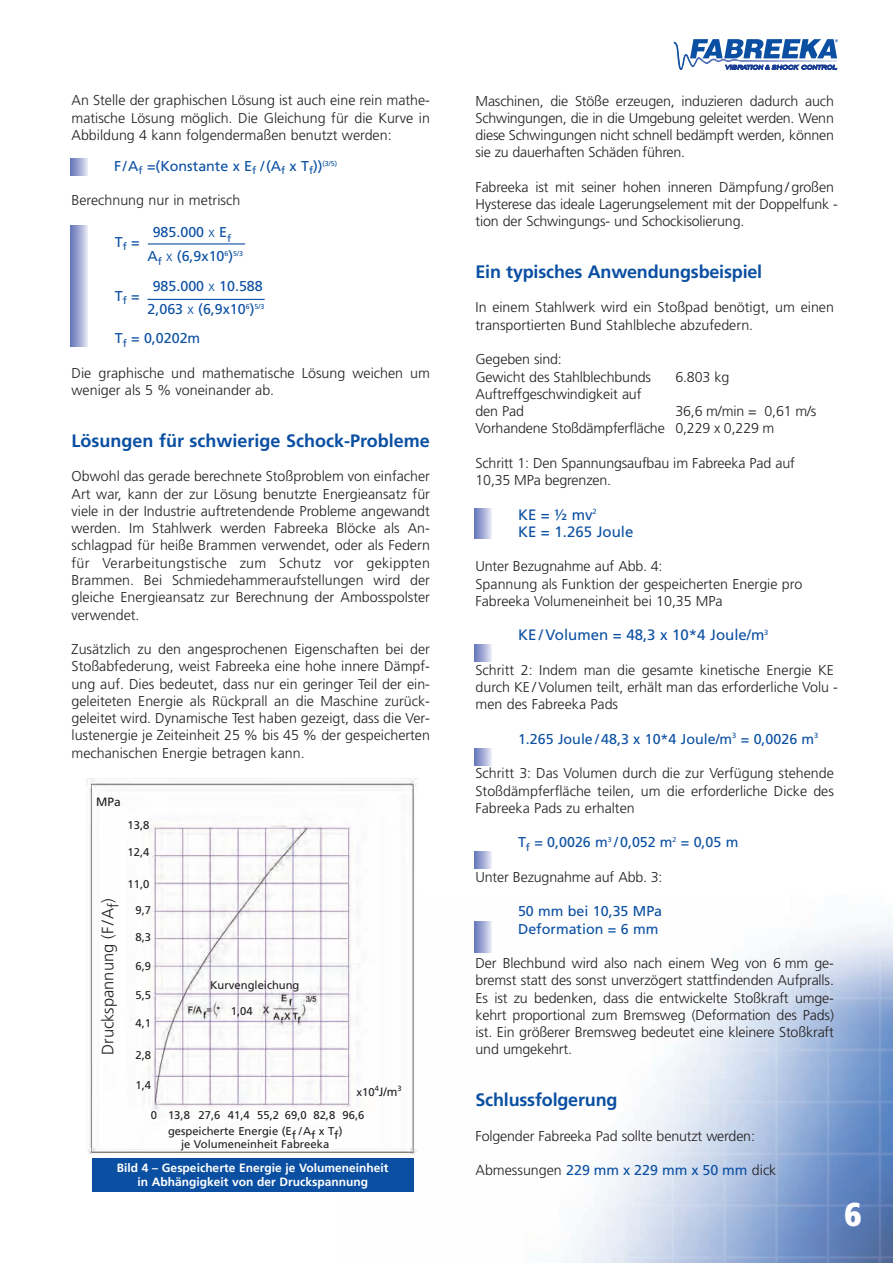
<style>
.page{position:relative;width:893px;height:1263px;background:#fff}
.page>*{position:absolute;margin:0;border:0;box-sizing:border-box;transform-origin:0 0}
.t1{font:900 condensed 33px "Frutiger";color:#fff}
.t2{font:700 18px "Frutiger";letter-spacing:-.01em;color:#0a4fa2}
.t3{font:300 16.5px "Frutiger";color:#231f20}
.t4{font:15px/17.2px "Frutiger";color:#0a4fa2}
.t5{font:300 14.25px/17.2px "Frutiger";color:#231f20}
.t6{font:14.25px/23.5px "Frutiger";color:#0a4fa2;text-align:center}
.t7{font:700 12px/14.4px "Frutiger";color:#fff;text-align:center}
.t8{font:12px "Frutiger";color:#231f20}
.t9{font:11.25px/13.5px "Frutiger";color:#231f20;text-align:center}
.s1{font-weight:300}
.s2{font-size:12px}
.s3{font-weight:300;color:#231f20}
</style>
<div class="page">
<img style="left:412px;top:921px;width:481px;height:342px">
<svg style="left:673px;top:39px;width:165px;height:31px"></svg>
<img style="left:86px;top:779px;width:331px;height:375px">
<hr style="left:148px;top:243px;width:97px;height:1px;background:#0a4fa2">
<hr style="left:147px;top:299px;width:118px;height:1px;background:#0a4fa2">
<div style="left:92px;top:1158px;width:321px;height:34px;background:#0a4fa2"></div>
<svg style="left:70px;top:158px;width:17px;height:18px"></svg>
<svg style="left:70px;top:225px;width:17px;height:122px;background:#9da7d3"></svg>
<svg style="left:474px;top:508px;width:17px;height:31px"></svg>
<svg style="left:474px;top:922px;width:17px;height:30px"></svg>
<svg style="left:474px;top:645px;width:17px;height:17px"></svg>
<svg style="left:474px;top:748px;width:17px;height:18px"></svg>
<svg style="left:474px;top:851px;width:17px;height:18px"></svg>
<p class="t5" style="left:72px;top:93px;width:360px;text-align:justify">An Stelle der graphischen Lösung ist auch eine rein mathe - matische Lösung möglich. Die Gleichung für die Kurve in Abbildung 4 kann folgendermaßen benutzt werden:</p>
<p class="t6" style="left:114px;top:155px;width:225px">F/A<sub>f</sub> =(Konstante x E<sub>f</sub> /(A<sub>f</sub> x T<sub>f</sub>))<sup>(3/5)</sup></p>
<p class="t5" style="left:72px;top:193px;width:170px">Berechnung nur in metrisch</p>
<p class="t6" style="left:115px;top:231px;width:26px">T<sub>f</sub> =</p>
<p class="t6" style="left:148px;top:221px;width:97px">985.000 <span class="s1">x</span> E<sub>f<br></sub>A<sub>f</sub> <span class="s1">x</span> (6,9x10<sup>6</sup>)<sup>5/3</sup></p>
<p class="t6" style="left:115px;top:285px;width:26px">T<sub>f</sub> =</p>
<p class="t6" style="left:148px;top:275px;width:118px">985.000 <span class="s1">x</span> 10.588<br>2,063 <span class="s1">x</span> (6,9x10<sup>6</sup>)<sup>5/3</sup></p>
<p class="t6" style="left:115px;top:328px;width:87px">T<sub>f</sub> = 0,0202m</p>
<p class="t5" style="left:72px;top:365px;width:360px">Die graphische und mathematische Lösung weichen um weni ger als 5 % voneinander ab.</p>
<p class="t2" style="left:72px;top:433px;width:360px">Lösungen für schwierige Schock-Probleme</p>
<p class="t5" style="left:72px;top:469px;width:360px;text-align:justify">Obwohl das gerade berechnete Stoßproblem von einfa cher Art war, kann der zur Lösung benutzte Energieansatz für viele in der Industrie auftretendende Probleme ange wandt werden. Im Stahlwerk werden Fabreeka Blöcke als An - schlagpad für heiße Brammen verwendet, oder als Federn für Verarbeitungstische zum Schutz vor gekippten Brammen. Bei Schmiedehammeraufstellungen wird der gleiche Energieansatz zur Berechnung der Ambosspolster verwendet.</p>
<p class="t5" style="left:72px;top:641px;width:360px;text-align:justify">Zusätzlich zu den angesprochenen Eigenschaften bei der Stoßabfederung, weist Fabreeka eine hohe innere Dämpf - ung auf. Dies bedeutet, dass nur ein geringer Teil der ein - ge leiteten Energie als Rückprall an die Maschine zurück - geleitet wird. Dynamische Test haben gezeigt, dass die Ver - lustenergie je Zeiteinheit 25 % bis 45 % der gespei cher ten mechanischen Energie betragen kann.</p>
<p class="t8" style="left:96px;top:797px;width:26px">MPa</p>
<p class="t3" style="left:101px;top:1055px;width:158px;rotate:-90deg">Druckspannung (F/A<sub>f</sub>)</p>
<p class="t9" style="left:128px;top:819px;width:23px">13,8</p>
<p class="t9" style="left:128px;top:846px;width:23px">12,4</p>
<p class="t9" style="left:128px;top:878px;width:23px">11,0</p>
<p class="t9" style="left:136px;top:904px;width:17px">9,7</p>
<p class="t9" style="left:136px;top:931px;width:17px">8,3</p>
<p class="t9" style="left:136px;top:960px;width:17px">6,9</p>
<p class="t9" style="left:136px;top:989px;width:17px">5,5</p>
<p class="t9" style="left:136px;top:1017px;width:17px">4,1</p>
<p class="t9" style="left:136px;top:1049px;width:17px">2,8</p>
<p class="t9" style="left:136px;top:1080px;width:17px">1,4</p>
<p class="t9" style="left:210px;top:979px;width:91px">Kurvengleichung</p>
<p class="t9" style="left:231px;top:1005px;width:23px">1,04</p>
<p class="t9" style="left:357px;top:1086px;width:47px">x10<sup>4</sup><span class="s2">J/m</span><sup>3</sup></p>
<p class="t9" style="left:151px;top:1109px;width:215px">0 13,8 27,6 41,4 55,2 69,0 82,8 96,6</p>
<p class="t9" style="left:168px;top:1125px;width:176px">gespeicherte Energie (Ef /Af x Tf) je Volumeneinheit Fabreeka</p>
<p class="t7" style="left:117px;top:1161px;width:273px">Bild 4 – Gespeicherte Energie je Volumeneinheit in Abhängigkeit von der Druckspannung</p>
<p class="t5" style="left:475px;top:93px;width:360px;text-align:justify">Maschinen, die Stöße erzeugen, induzieren dadurch auch Schwing ungen, die in die Umgebung geleitet werden. Wenn diese Schwingungen nicht schnell bedämpft werden, können sie zu dauerhaften Schäden führen.</p>
<p class="t5" style="left:475px;top:179px;width:364px">Fabreeka ist mit seiner hohen inneren Dämpfung / großen<br>Hysterese das ideale Lagerungselement mit der Doppel funk - tion der Schwingungs- und Schockisolierung.</p>
<p class="t2" style="left:475px;top:264px;width:288px">Ein typisches Anwendungsbeispiel</p>
<p class="t5" style="left:475px;top:300px;width:360px">In einem Stahlwerk wird ein Stoßpad benötigt, um einen transportierten Bund Stahlbleche abzufedern.</p>
<p class="t5" style="left:475px;top:352px;width:177px">Gegeben sind:<br>Gewicht des Stahlblechbunds</p>
<p class="t5" style="left:675px;top:369px;width:55px">6.803 kg</p>
<p class="t5" style="left:475px;top:386px;width:167px">Auftreffgeschwindigkeit auf den Pad</p>
<p class="t5" style="left:475px;top:404px;width:342px;text-indent:200px">36,6 m/min = 0,61 m/s<br>Vorhandene Stoßdämpferfläche 0,229 x 0,229 m</p>
<p class="t5" style="left:475px;top:455px;width:321px">Schritt 1: Den Spannungsaufbau im Fabreeka Pad auf<br>10,35 MPa begrenzen.</p>
<p class="t4" style="left:518px;top:507px;width:117px">KE = ½ mv<sup>2<br></sup>KE = 1.265 Joule</p>
<p class="t5" style="left:475px;top:559px;width:328px">Unter Bezugnahme auf Abb. 4:<br>Spannung als Funktion der gespeicherten Energie pro<br>Fabreeka Volumeneinheit bei 10,35 MPa</p>
<p class="t4" style="left:518px;top:628px;width:252px">KE / Volumen = 48,3 x 10*4 Joule/m<sup>3</sup></p>
<p class="t5" style="left:475px;top:662px;width:364px">Schritt 2: Indem man die gesamte kinetische Energie KE durch KE / Volumen teilt, erhält man das erforderliche Volu - men des Fabreeka Pads</p>
<p class="t6" style="left:518px;top:728px;width:302px">1.265 Joule / 48,3 x 10*4 Joule/m<sup>3</sup> = 0,0026 m<sup>3</sup></p>
<p class="t5" style="left:475px;top:766px;width:360px;text-align:justify">Schritt 3: Das Volumen durch die zur Verfügung stehende Stoßdämpferfläche teilen, um die erforderliche Dicke des Fabreeka Pads zu erhalten</p>
<p class="t6" style="left:518px;top:832px;width:222px">T<sub>f</sub> = 0,0026 m<sup>3</sup> / 0,052 m<sup>2</sup> = 0,05 m</p>
<p class="t5" style="left:475px;top:869px;width:188px">Unter Bezugnahme auf Abb. 3:</p>
<p class="t6" style="left:518px;top:904px;width:146px;line-height:17.2px;text-align:left">50 mm bei 10,35 MPa<br>Deformation = 6 mm</p>
<p class="t5" style="left:475px;top:955px;width:360px;text-align:justify">Der Blechbund wird also nach einem Weg von 6 mm ge - bremst statt des sonst unverzögert stattfindenden Auf pralls.<br>Es ist zu bedenken, dass die entwickelte Stoßkraft umge - kehrt proportional zum Bremsweg (Deformation des Pads) ist. Ein größerer Bremsweg bedeutet eine kleinere Stoßkraft und umgekehrt.</p>
<p class="t2" style="left:475px;top:1092px;width:143px">Schlussfolgerung</p>
<p class="t5" style="left:475px;top:1128px;width:281px">Folgender Fabreeka Pad sollte benutzt werden:</p>
<p class="t6" style="left:475px;top:1159px;width:302px"><span class="s3">Abmessungen</span> 229 mm x 229 mm x 50 mm <span class="s3">dick</span></p>
<h1 class="t1" style="left:845px;top:1201px;width:19px">6</h1>
</div>
